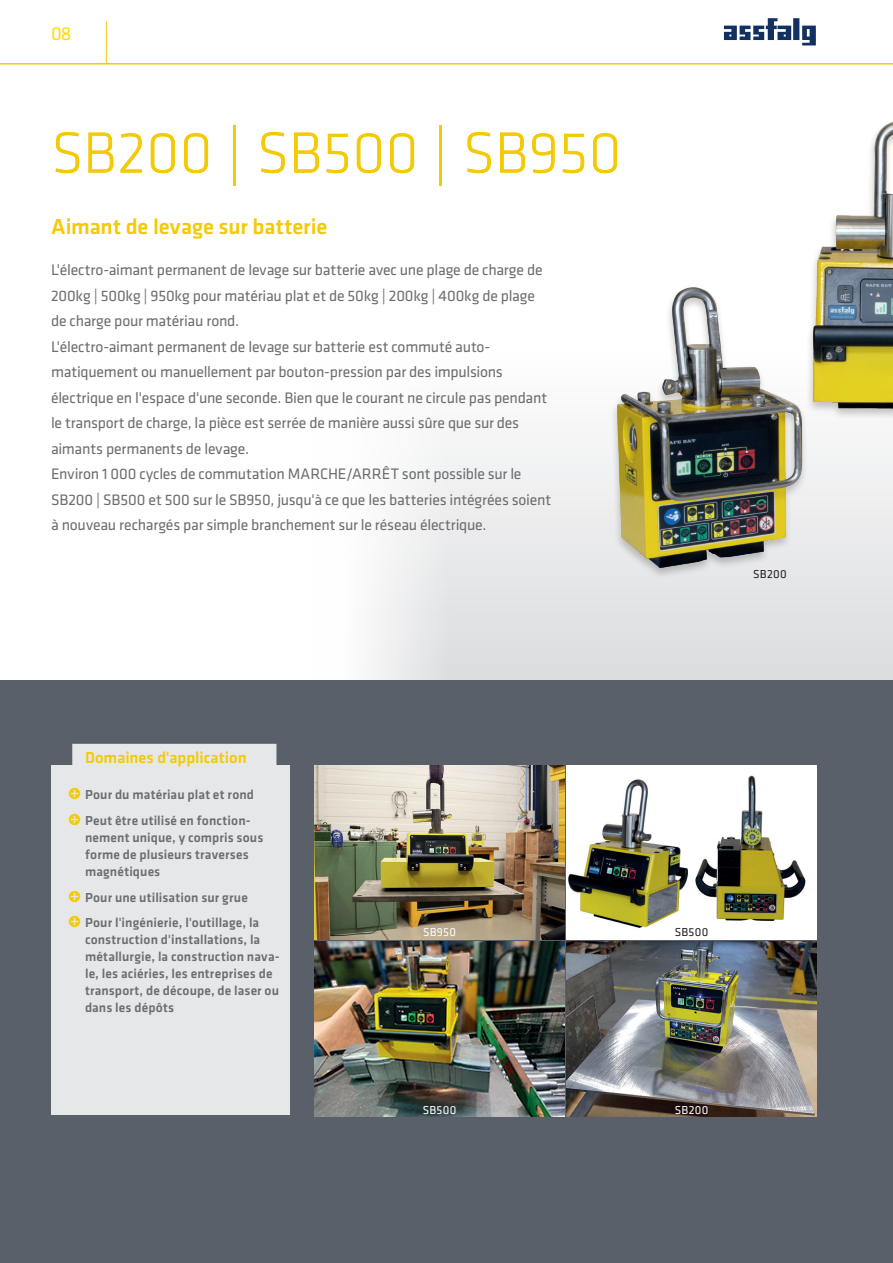
<style>
.page{position:relative;width:893px;height:1263px;background:#fff}
.page>*{position:absolute;margin:0;border:0;box-sizing:border-box;transform-origin:0 0}
.t1{font:300 60px "Klavika";letter-spacing:-.005em;color:#f4ca05}
.t2{font:500 22.5px "Klavika";color:#f4ca05}
.t3{font:19.5px "Klavika";color:#ffdc01}
.t4{font:500 16.5px "Klavika";color:#f4ca05}
.t5{font:15.75px/25.5px "Klavika";letter-spacing:-.015em;color:#6c6d70}
.t6{font:500 13.5px/17px "Klavika";letter-spacing:.01em;color:#6c6d70}
.t7{font:12px "Klavika";letter-spacing:.02em;color:#fff}
.t8{font:12px "Klavika";letter-spacing:.02em;color:#231f20}
.s1{font-size:16.5px;color:#f4ca05}
</style>
<div class="page">
<svg style="left:372px;top:439px;width:520px;height:241px"></svg>
<div style="left:0;top:680px;width:893px;height:583px;background:#5a606a"></div>
<hr style="left:0;top:63px;width:893px;height:2px;background:#f4ca05">
<hr style="left:106px;top:21px;width:1px;height:43px;background:#f4ca05">
<img style="left:723px;top:18px;width:93px;height:28px">
<div style="left:51px;top:765px;width:238px;height:350px;background:#e6e7e9"></div>
<hr style="left:892px;top:353px;width:1px;height:327px;background:#e6e7e9">
<img style="left:533px;top:122px;width:360px;height:541px">
<img style="left:315px;top:765px;width:249px;height:175px">
<img style="left:315px;top:942px;width:249px;height:174px">
<img style="left:567px;top:942px;width:249px;height:174px">
<img style="left:567px;top:765px;width:122px;height:175px">
<img style="left:689px;top:765px;width:127px;height:175px">
<div style="left:72px;top:744px;width:204px;height:24px;background:#e6e7e9"></div>
<p class="t3" style="left:51px;top:21px;width:22px">08</p>
<h1 class="t1" style="left:51px;top:117px;width:572px">SB200 | SB500 | SB950</h1>
<h2 class="t2" style="left:51px;top:211px;width:278px">Aimant de levage sur batterie</h2>
<p class="t5" style="left:51px;top:257px;width:502px">L'électro-aimant permanent de levage sur batterie avec une plage de charge de 200kg | 500kg | 950kg pour matériau plat et de 50kg | 200kg | 400kg de plage de charge pour matériau rond.<br>L'électro-aimant permanent de levage sur batterie est commuté auto&shy;matiquement ou manuellement par bouton-pression par des impulsions électrique en l'espace d'une seconde. Bien que le courant ne circule pas pendant le transport de charge, la pièce est serrée de manière aussi sûre que sur des aimants permanents de levage.<br>Environ 1 000 cycles de commutation MARCHE/ARRÊT sont possible sur le SB200 | SB500 et 500 sur le SB950, jusqu'à ce que les batteries intégrées soient à nouveau rechargés par simple branchement sur le réseau électrique.</p>
<p class="t8" style="left:753px;top:566px;width:35px">SB200</p>
<p class="t4" style="left:85px;top:746px;width:163px">Domaines d'application</p>
<p class="t6" style="left:68px;top:782px;width:188px;line-height:25.5px"><span class="s1">˭</span> Pour du matériau plat et rond <span class="s1">˭</span> Peut être utilisé en fonction-</p>
<p class="t6" style="left:85px;top:829px;width:180px">nement unique, y compris sous forme de plusieurs traverses magnétiques</p>
<p class="t6" style="left:68px;top:884px;width:193px;line-height:25.5px"><span class="s1">˭</span> Pour une utilisation sur grue <span class="s1">˭</span> Pour l'ingénierie, l'outillage, la</p>
<p class="t6" style="left:85px;top:931px;width:196px">construction d'installations, la métallurgie, la construction nava&shy;le, les aciéries, les entreprises de transport, de découpe, de laser ou dans les dépôts</p>
<p class="t7" style="left:423px;top:924px;width:34px">SB950</p>
<p class="t7" style="left:423px;top:1102px;width:35px">SB500</p>
<p class="t8" style="left:675px;top:924px;width:35px">SB500</p>
<p class="t7" style="left:675px;top:1102px;width:35px">SB200</p>
</div>
